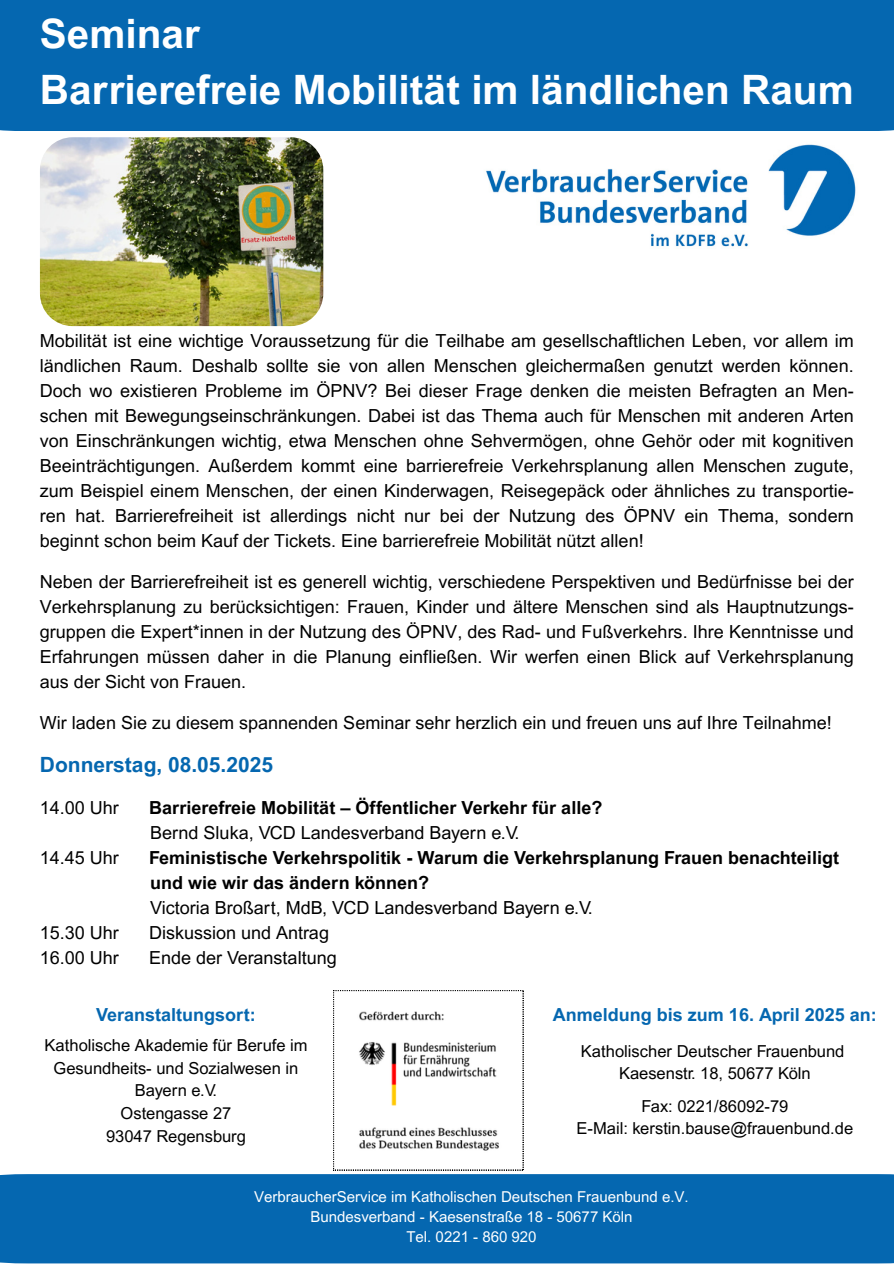
<style>
.page{position:relative;width:894px;height:1264px;background:#fff}
.page>*{position:absolute;margin:0;border:0;box-sizing:border-box;transform-origin:0 0}
.t1{font:700 40.5px/56.2px "Arial MT Pro";color:#fff}
.t2{font:700 21px "Arial MT Pro";color:#0567b0}
.t3{font:18px/25px "Arial MT Pro";color:#000;text-align:justify}
.t4{font:700 18px/25px "Arial MT Pro";color:#000}
.t5{font:700 18px "Arial MT Pro";color:#0567b0}
.t6{font:16.5px/23px "Arial MT Pro";color:#000;text-align:center}
.t7{font:15px "Arial MT Pro";color:#fff}
.s1{font-weight:400}
</style>
<div class="page">
<div style="left:0;top:1174px;width:893px;height:89px;background:#0567b0"></div>
<div style="left:0;top:0;width:893px;height:131px;background:#0567b0"></div>
<img style="left:486px;top:144px;width:370px;height:103px">
<img style="left:40px;top:137px;width:283px;height:189px;border-radius:33px">
<svg style="left:333px;top:990px;width:190px;height:180px"></svg>
<h4 class="t1" style="left:40px;top:11px;width:815px">Seminar<br>Barrierefreie Mobilität im ländlichen Raum</h4>
<h4 class="t3" style="left:40px;top:330px;width:815px">Mobilität ist eine wichtige Voraussetzung für die Teilhabe am gesellschaftlichen Leben, vor allem im ländlichen Raum. Deshalb sollte sie von allen Menschen gleichermaßen genutzt werden können.<br>Doch wo existieren Probleme im ÖPNV? Bei dieser Frage denken die meisten Befragten an Men&shy;schen mit Bewegungseinschränkungen. Dabei ist das Thema auch für Menschen mit anderen Arten von Einschränkungen wichtig, etwa Menschen ohne Sehvermögen, ohne Gehör oder mit kognitiven Beeinträchtigungen. Außerdem kommt eine barrierefreie Verkehrsplanung allen Menschen zugute, zum Beispiel einem Menschen, der einen Kinderwagen, Reisegepäck oder ähnliches zu transportie&shy;ren hat. Barrierefreiheit ist allerdings nicht nur bei der Nutzung des ÖPNV ein Thema, sondern beginnt schon beim Kauf der Tickets. Eine barrierefreie Mobilität nützt allen!</h4>
<h4 class="t3" style="left:40px;top:571px;width:815px">Neben der Barrierefreiheit ist es generell wichtig, verschiedene Perspektiven und Bedürfnisse bei der Verkehrsplanung zu berücksichtigen: Frauen, Kinder und ältere Menschen sind als Hauptnutzungs&shy;gruppen die Expert*innen in der Nutzung des ÖPNV, des Rad- und Fußverkehrs. Ihre Kenntnisse und Erfahrungen müssen daher in die Planung einfließen. Wir werfen einen Blick auf Verkehrsplanung aus der Sicht von Frauen.</h4>
<h2 class="t3" style="left:40px;top:712px;width:793px">Wir laden Sie zu diesem spannenden Seminar sehr herzlich ein und freuen uns auf Ihre Teilnahme!</h2>
<h4 class="t2" style="left:40px;top:756px;width:235px">Donnerstag, 08.05.2025</h4>
<h3 class="t3" style="left:40px;top:797px;width:80px">14.00 Uhr</h3>
<h3 class="t4" style="left:149px;top:797px;width:455px">Barrierefreie Mobilität – Öffentlicher Verkehr für alle?<br><span class="s1">Bernd Sluka, VCD Landesverband Bayern e.V.</span></h3>
<h3 class="t3" style="left:40px;top:847px;width:80px">14.45 Uhr</h3>
<h3 class="t4" style="left:149px;top:847px;width:691px">Feministische Verkehrspolitik - Warum die Verkehrsplanung Frauen benachteiligt und wie wir das ändern können?<br><span class="s1">Victoria Broßart, MdB, VCD Landesverband Bayern e.V.</span></h3>
<h3 class="t3" style="left:40px;top:922px;width:80px">15.30 Uhr</h3>
<h3 class="t3" style="left:149px;top:922px;width:181px">Diskussion und Antrag</h3>
<h3 class="t3" style="left:40px;top:947px;width:80px">16.00 Uhr</h3>
<h3 class="t3" style="left:149px;top:947px;width:189px">Ende der Veranstaltung</h3>
<h4 class="t5" style="left:96px;top:1007px;width:161px">Veranstaltungsort:</h4>
<p class="t6" style="left:44px;top:1035px;width:264px">Katholische Akademie für Berufe im<br>Gesundheits- und Sozialwesen in<br>Bayern e.V.<br>Ostengasse 27<br>93047 Regensburg</p>
<h3 class="t5" style="left:552px;top:1008px;width:325px">Anmeldung bis zum 16. April 2025 an:</h3>
<h4 class="t6" style="left:580px;top:1041px;width:265px;line-height:22.5px">Katholischer Deutscher Frauenbund<br>Kaesenstr. 18, 50677 Köln</h4>
<h4 class="t6" style="left:576px;top:1096px;width:278px;line-height:22.5px">Fax: 0221/86092-79<br>E-Mail: kerstin.bause@frauenbund.de</h4>
<h1 class="t7" style="left:254px;top:1190px;width:436px">VerbraucherService im Katholischen Deutschen Frauenbund e.V.</h1>
<p class="t7" style="left:310px;top:1211px;width:323px">Bundesverband - Kaesenstraße 18 - 50677 Köln</p>
<p class="t7" style="left:406px;top:1231px;width:132px">Tel. 0221 - 860 920</p>
</div>
